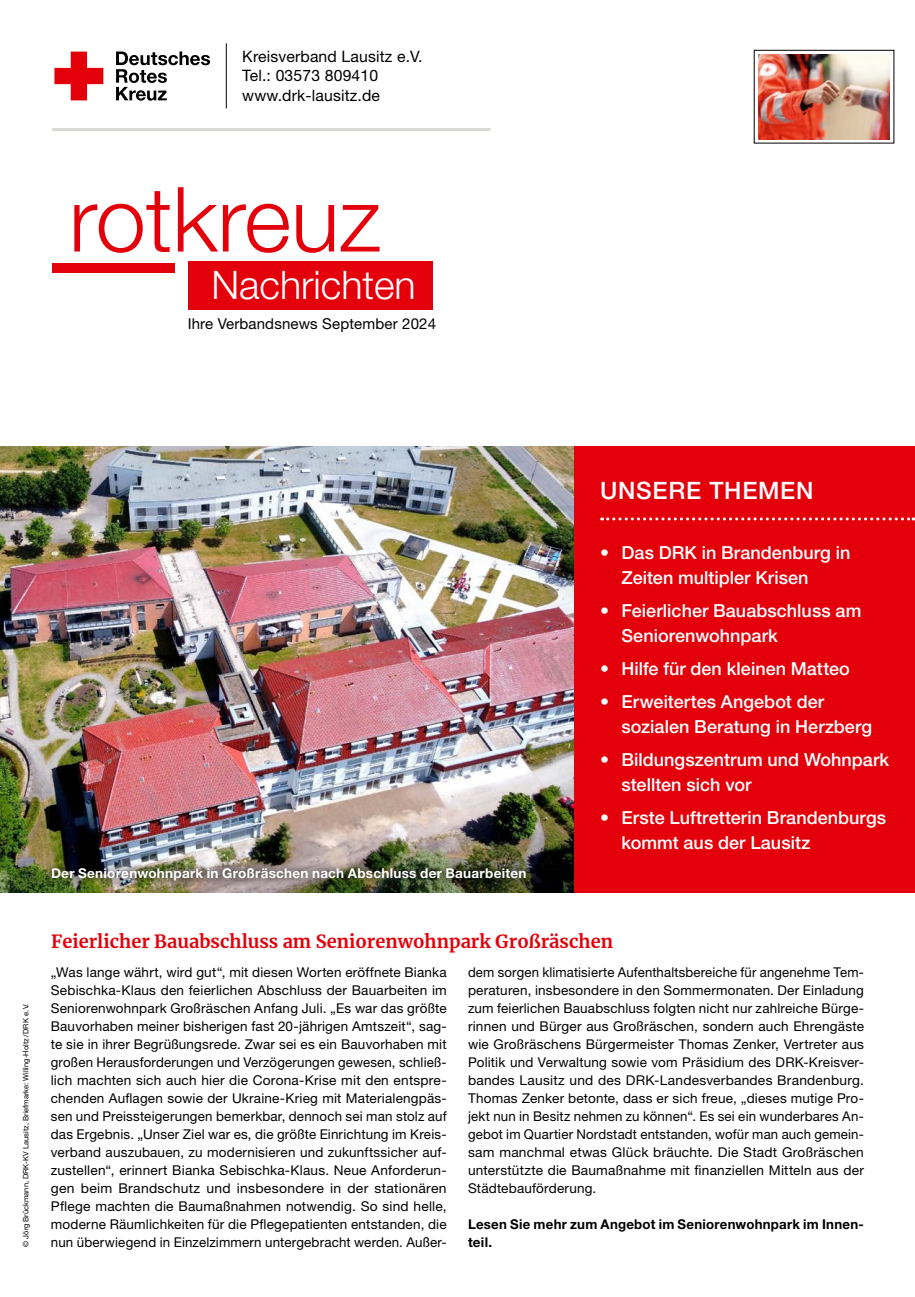
<style>
.page{position:relative;width:915px;height:1297px;background:#fff}
.page>*{position:absolute;margin:0;border:0;box-sizing:border-box;transform-origin:0 0}
.t1{font:300 90px "Helvetica Neue LT Std";color:#e3000b}
.t2{font:300 39.3px "Helvetica Neue LT Pro";color:#fff}
.t3{font:500 24px "Helvetica Neue LT Pro";letter-spacing:.03em;color:#fff}
.t4{font:500 18px/24.8px "Helvetica Neue LT Pro";color:#fff}
.t5{font:700 18px "Merriweather";color:#e3000b}
.t6{font:15.75px "Helvetica Neue LT Pro";letter-spacing:.01em;color:#000}
.t7{font:15px "Helvetica Neue LT Pro";letter-spacing:.01em;color:#000}
.MGB_Copy{font:13.5px/18px "Helvetica Neue LT Pro";letter-spacing:.015em;color:#000;text-align:justify}
.MGB_Copy_bold{font:700 13.5px "Helvetica Neue LT Pro";letter-spacing:.02em;color:#fff}
.MGB_Copy-2{font:700 13.5px/18px "Helvetica Neue LT Pro";letter-spacing:.02em;color:#000}
.MGB_Fotocredits{font:7.5px "Helvetica Neue LT Pro";color:#000}
</style>
<div class="page">
<img style="left:0;top:446px;width:574px;height:447px">
<div style="left:574px;top:446px;width:340px;height:447px;background:#e3000b"></div>
<svg style="left:601px;top:517px;width:312px;height:3px"></svg>
<svg style="left:54px;top:52px;width:49px;height:48px"></svg>
<svg style="left:116px;top:52px;width:94px;height:49px"></svg>
<hr style="left:52px;top:128px;width:438px;height:3px;background:#dad9d3">
<hr style="left:226px;top:43px;width:1px;height:65px;background:#000">
<div style="left:188px;top:261px;width:244px;height:49px;background:#e3000b"></div>
<div style="left:52px;top:263px;width:122px;height:9px;background:#e3000b"></div>
<div style="left:753px;top:50px;width:140px;height:93px;border:1px solid #000"></div>
<img style="left:43px;top:860px;width:491px;height:29px">
<img style="left:758px;top:54px;width:131px;height:85px">
<p class="t6" style="left:242px;top:47px;width:181px">Kreisverband Lausitz e.V.</p>
<p class="t6" style="left:242px;top:66px;width:137px">Tel.: 03573 809410</p>
<p class="t6" style="left:242px;top:85px;width:139px">www.drk-lausitz.de</p>
<p class="t1" style="left:69px;top:164px;width:313px">rotkreuz</p>
<p class="t2" style="left:211px;top:261px;width:206px">Nachrichten</p>
<p class="t7" style="left:188px;top:314px;width:250px">Ihre Verbandsnews September 2024</p>
<p class="MGB_Copy_bold" style="left:51px;top:865px;width:476px">Der Seniorenwohnpark in Großräschen nach Abschluss der Bauarbeiten</p>
<p class="t3" style="left:600px;top:476px;width:215px">UNSERE THEMEN</p>
<p class="t4" style="left:621px;top:540px;width:230px;text-indent:-21px">• Das DRK in Brandenburg in<br>Zeiten multipler Krisen</p>
<p class="t4" style="left:621px;top:598px;width:241px;text-indent:-21px">• Feierlicher Bauabschluss am<br>Seniorenwohnpark</p>
<p class="t4" style="left:600px;top:656px;width:251px">• Hilfe für den kleinen Matteo</p>
<p class="t4" style="left:621px;top:689px;width:252px;text-indent:-21px">• Erweitertes Angebot der sozialen Beratung in Herzberg</p>
<p class="t4" style="left:621px;top:747px;width:269px;text-indent:-21px">• Bildungszentrum und Wohnpark stellten sich vor</p>
<p class="t4" style="left:621px;top:805px;width:266px;text-indent:-21px">• Erste Luftretterin Brandenburgs kommt aus der Lausitz</p>
<p class="MGB_Fotocredits" style="left:21px;top:1247px;width:245px;rotate:-90deg">© Jörg Brückmann, DRK-KV Lausitz, Briefmarke: Willing-Holtz /DRK e.V.</p>
<p class="t5" style="left:51px;top:929px;width:563px">Feierlicher Bauabschluss am Seniorenwohnpark Großräschen</p>
<p class="MGB_Copy" style="left:51px;top:962px;width:397px">„Was lange währt, wird gut“, mit diesen Worten eröffnete Bianka Sebischka-Klaus den feierlichen Abschluss der Bauarbeiten im Seniorenwohnpark Großräschen Anfang Juli. „Es war das größte Bauvorhaben meiner bisherigen fast 20-jährigen Amtszeit“, sag&shy;te sie in ihrer Begrüßungsrede. Zwar sei es ein Bauvorhaben mit großen Herausforderungen und Verzögerungen gewesen, schließ&shy;lich machten sich auch hier die Corona-Krise mit den entspre&shy;chenden Auflagen sowie der Ukraine-Krieg mit Materialengpäs&shy;sen und Preissteigerungen bemerkbar, dennoch sei man stolz auf das Ergebnis. „Unser Ziel war es, die größte Einrichtung im Kreis&shy;verband auszubauen, zu modernisieren und zukunftssicher auf&shy;zustellen“, erinnert Bianka Sebischka-Klaus. Neue Anforderun&shy;gen beim Brandschutz und insbesondere in der stationären Pflege machten die Baumaßnahmen notwendig. So sind helle, moderne Räumlichkeiten für die Pflegepatienten entstanden, die nun überwiegend in Einzelzimmern untergebracht werden. Außer-</p>
<p class="MGB_Copy" style="left:468px;top:962px;width:397px">dem sorgen klimatisierte Aufenthaltsbereiche für angenehme Tem&shy;peraturen, insbesondere in den Sommermonaten. Der Einladung zum feierlichen Bauabschluss folgten nicht nur zahlreiche Bürge&shy;rinnen und Bürger aus Großräschen, sondern auch Ehrengäste wie Großräschens Bürgermeister Thomas Zenker, Vertreter aus Politik und Verwaltung sowie vom Präsidium des DRK-Kreisver&shy;bandes Lausitz und des DRK-Landesverbandes Brandenburg.<br>Thomas Zenker betonte, dass er sich freue, „dieses mutige Pro&shy;jekt nun in Besitz nehmen zu können“. Es sei ein wunderbares An&shy;gebot im Quartier Nordstadt entstanden, wofür man auch gemein&shy;sam manchmal etwas Glück bräuchte. Die Stadt Großräschen unterstützte die Baumaßnahme mit finanziellen Mitteln aus der Städtebauförderung.</p>
<p class="MGB_Copy-2" style="left:468px;top:1214px;width:397px">Lesen Sie mehr zum Angebot im Seniorenwohnpark im Innen&shy;teil.</p>
</div>
